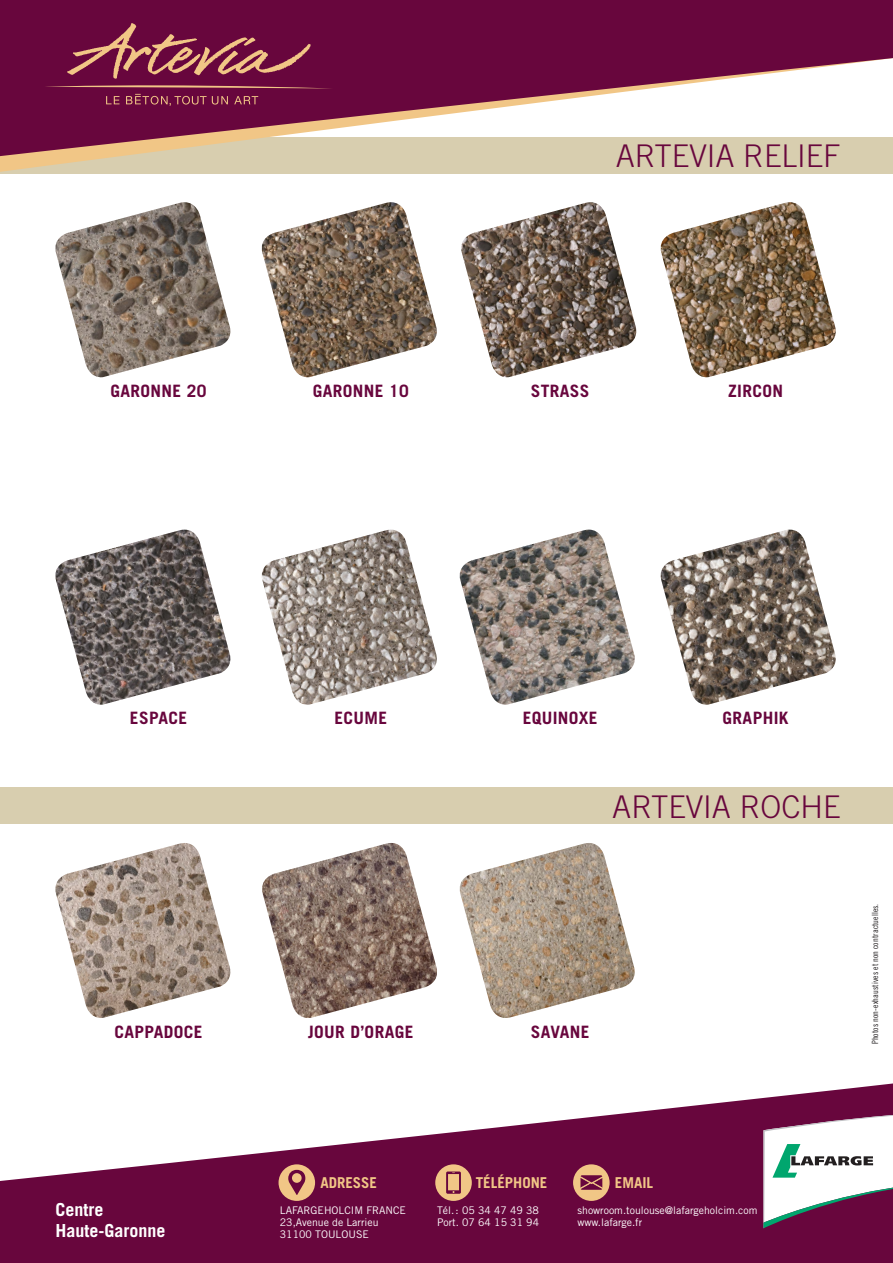
<style>
.page{position:relative;width:893px;height:1263px;background:#fff}
.page>*{position:absolute;margin:0;border:0;box-sizing:border-box;transform-origin:0 0}
.t1{font:300 31.35px "Trade Gothic LT Std";color:#68063d}
.t2{font:700 18px/21px "Trade Gothic LT Std";color:#fff}
.t3{font:700 17.1px "Trade Gothic LT Std";letter-spacing:.02em;color:#68063d}
.t4{font:700 15px "Trade Gothic LT Std";color:#f1c686}
.t5{font:10.5px/12px "Trade Gothic";color:#fff}
.t6{font:8.55px "Trade Gothic LT Std Cn 18";letter-spacing:.01em;color:#231f20}
</style>
<div class="page">
<div style="left:0;top:787px;width:893px;height:36px;background:#d8ceaf"></div>
<div style="left:0;top:137px;width:893px;height:37px;background:#d8ceaf"></div>
<svg style="left:0;top:158px;width:105px;height:14px"></svg>
<svg style="left:0;top:0;width:893px;height:158px;fill:#68063d"></svg>
<svg style="left:44px;top:23px;width:289px;height:65px;background:#7f2649"></svg>
<svg style="left:106px;top:96px;width:13px;height:8px"></svg>
<svg style="left:234px;top:96px;width:24px;height:8px"></svg>
<svg style="left:126px;top:94px;width:102px;height:12px"></svg>
<svg style="left:0;top:1083px;width:893px;height:180px;fill:#68063d"></svg>
<svg style="left:763px;top:1113px;width:130px;height:115px"></svg>
<div style="left:435px;top:1164px;width:37px;height:37px;background:#f1c686;border-radius:50%"></div>
<svg style="left:446px;top:1171px;width:15px;height:23px"></svg>
<div style="left:573px;top:1164px;width:37px;height:37px;background:#f1c686;border-radius:50%"></div>
<svg style="left:580px;top:1175px;width:23px;height:15px"></svg>
<div style="left:279px;top:1164px;width:36px;height:37px;background:#f1c686;border-radius:50%"></div>
<svg style="left:288px;top:1170px;width:17px;height:25px"></svg>
<img style="left:55px;top:202px;width:175px;height:175px">
<img style="left:262px;top:202px;width:175px;height:175px">
<img style="left:461px;top:202px;width:175px;height:175px">
<img style="left:661px;top:202px;width:175px;height:175px">
<img style="left:55px;top:530px;width:175px;height:175px">
<img style="left:262px;top:530px;width:175px;height:175px">
<img style="left:460px;top:530px;width:175px;height:175px">
<img style="left:661px;top:530px;width:175px;height:175px">
<img style="left:55px;top:843px;width:175px;height:175px">
<img style="left:262px;top:843px;width:175px;height:175px">
<img style="left:460px;top:843px;width:175px;height:175px">
<h1 class="t1" style="left:616px;top:137px;width:226px">ARTEVIA RELIEF</h1>
<h3 class="t3" style="left:111px;top:380px;width:97px">GARONNE 20</h3>
<h3 class="t3" style="left:313px;top:380px;width:97px">GARONNE 10</h3>
<h3 class="t3" style="left:531px;top:380px;width:60px">STRASS</h3>
<h3 class="t3" style="left:728px;top:380px;width:56px">ZIRCON</h3>
<h3 class="t3" style="left:130px;top:707px;width:59px">ESPACE</h3>
<h3 class="t3" style="left:334px;top:707px;width:54px">ECUME</h3>
<h3 class="t3" style="left:523px;top:707px;width:76px">EQUINOXE</h3>
<h3 class="t3" style="left:723px;top:707px;width:67px">GRAPHIK</h3>
<h1 class="t1" style="left:612px;top:788px;width:230px">ARTEVIA ROCHE</h1>
<h3 class="t3" style="left:114px;top:1022px;width:90px">CAPPADOCE</h3>
<h3 class="t3" style="left:308px;top:1022px;width:107px">JOUR D’ORAGE</h3>
<h3 class="t3" style="left:531px;top:1022px;width:60px">SAVANE</h3>
<p class="t6" style="left:870px;top:1044px;width:142px;rotate:-90deg">Photos non-exhaustives et non contractuelles.</p>
<h2 class="t2" style="left:55px;top:1199px;width:111px">Centre<br>Haute-Garonne</h2>
<h3 class="t4" style="left:320px;top:1173px;width:58px">adresse</h3>
<h3 class="t4" style="left:476px;top:1173px;width:73px">téléphone</h3>
<h3 class="t4" style="left:615px;top:1173px;width:40px">email</h3>
<p class="t5" style="left:280px;top:1204px;width:128px">LAFARGEHOLCIM FRANCE<br>23,Avenue de Larrieu<br>31100 TOULOUSE</p>
<p class="t5" style="left:437px;top:1204px;width:104px">Tél.: 05 34 47 49 38<br>Port. 07 64 15 31 94</p>
<p class="t5" style="left:577px;top:1204px;width:181px">showroom.toulouse@lafargeholcim.com www.lafarge.fr</p>
</div>
